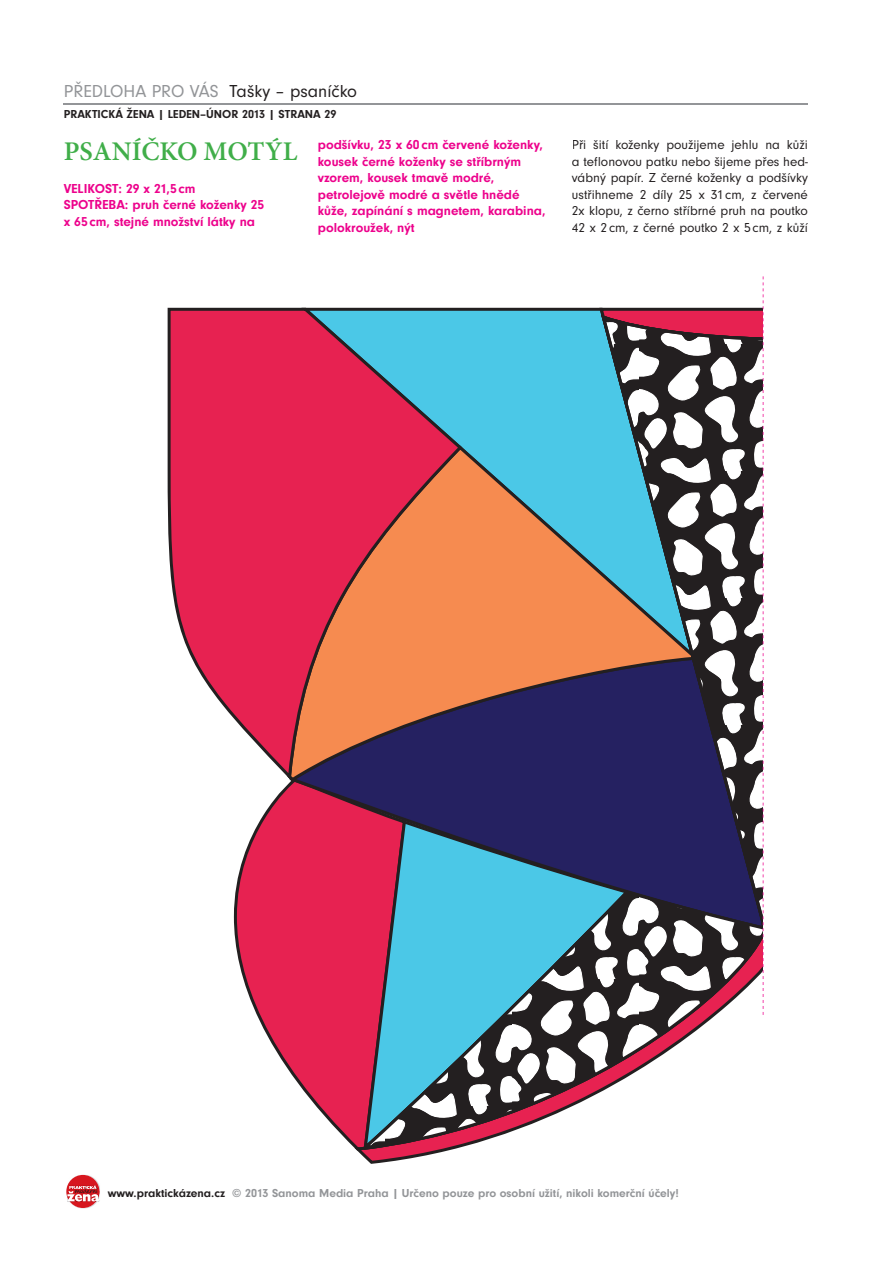
<style>
.page{position:relative;width:893px;height:1263px;background:#fff}
.page>*{position:absolute;margin:0;border:0;box-sizing:border-box;transform-origin:0 0}
.t1{font:600 27px "Minion Pro";color:#40ae49}
.t2{font:18px "Neuzeit Grotesk TOT";color:#939598}
.t3{font:700 13.5px/16.5px "Neuzeit Grotesk TOT";color:#ed028c}
.t4{font:13.5px/16.5px "Neuzeit Grotesk TOT";color:#231f20;text-align:justify}
.t5{font:700 12px "Neuzeit Grotesk TOT";color:#939598}
.t6{font:700 12px "Neuzeit Grotesk TOT";color:#231f20}
.s1{color:#231f20}
</style>
<div class="page">
<hr style="left:64px;top:103px;width:744px;height:2px;background:#939598">
<svg style="left:66px;top:1175px;width:33px;height:33px"></svg>
<svg style="left:234px;top:783px;width:121px;height:366px;fill:#e72251"></svg>
<svg style="left:289px;top:781px;width:310px;height:149px;background:#6f4071"></svg>
<div style="left:462px;top:308px;width:137px;height:137px;background:#4bc8e7"></div>
<svg style="left:290px;top:445px;width:309px;height:336px;background:#97766f"></svg>
<svg style="left:168px;top:308px;width:294px;height:472px;background:#d05366"></svg>
<svg style="left:355px;top:930px;width:95px;height:234px;fill:#e72251"></svg>
<svg style="left:364px;top:890px;width:352px;height:260px"></svg>
<svg style="left:599px;top:276px;width:165px;height:739px"></svg>
<h2 class="t2" style="left:64px;top:81px;width:295px">PŘEDLOHA PRO VÁS <span class="s1">Tašky – psaníčko</span></h2>
<p class="t6" style="left:64px;top:107px;width:274px">PRAKTICKÁ ŽENA | LEDEN–ÚNOR 2013 | STRANA 29</p>
<h1 class="t1" style="left:64px;top:135px;width:235px">PSANÍČKO MOTÝL</h1>
<p class="t3" style="left:64px;top:180px;width:202px">VELIKOST: 29 x 21,5 cm<br>SPOTŘEBA: pruh černé koženky 25 x 65 cm, stejné množství látky na</p>
<p class="t3" style="left:318px;top:137px;width:229px">podšívku, 23 x 60 cm červené koženky, kousek černé koženky se stříbrným vzorem, kousek tmavě modré, petrolejově modré a světle hnědé kůže, zapínání s magnetem, karabina, polokroužek, nýt</p>
<p class="t4" style="left:572px;top:137px;width:238px">Při šití koženky použijeme jehlu na kůži a teflonovou patku nebo šijeme přes hed&shy;vábný papír. Z černé koženky a podšívky ustřihneme 2 díly 25 x 31 cm, z červené 2x klopu, z černo stříbrné pruh na poutko 42 x 2 cm, z černé poutko 2 x 5 cm, z kůží</p>
<p class="t5" style="left:108px;top:1186px;width:573px"><span class="s1">www.praktickázena.cz</span> © 2013 Sanoma Media Praha | Určeno pouze pro osobní užití, nikoli komerční účely!</p>
</div>
